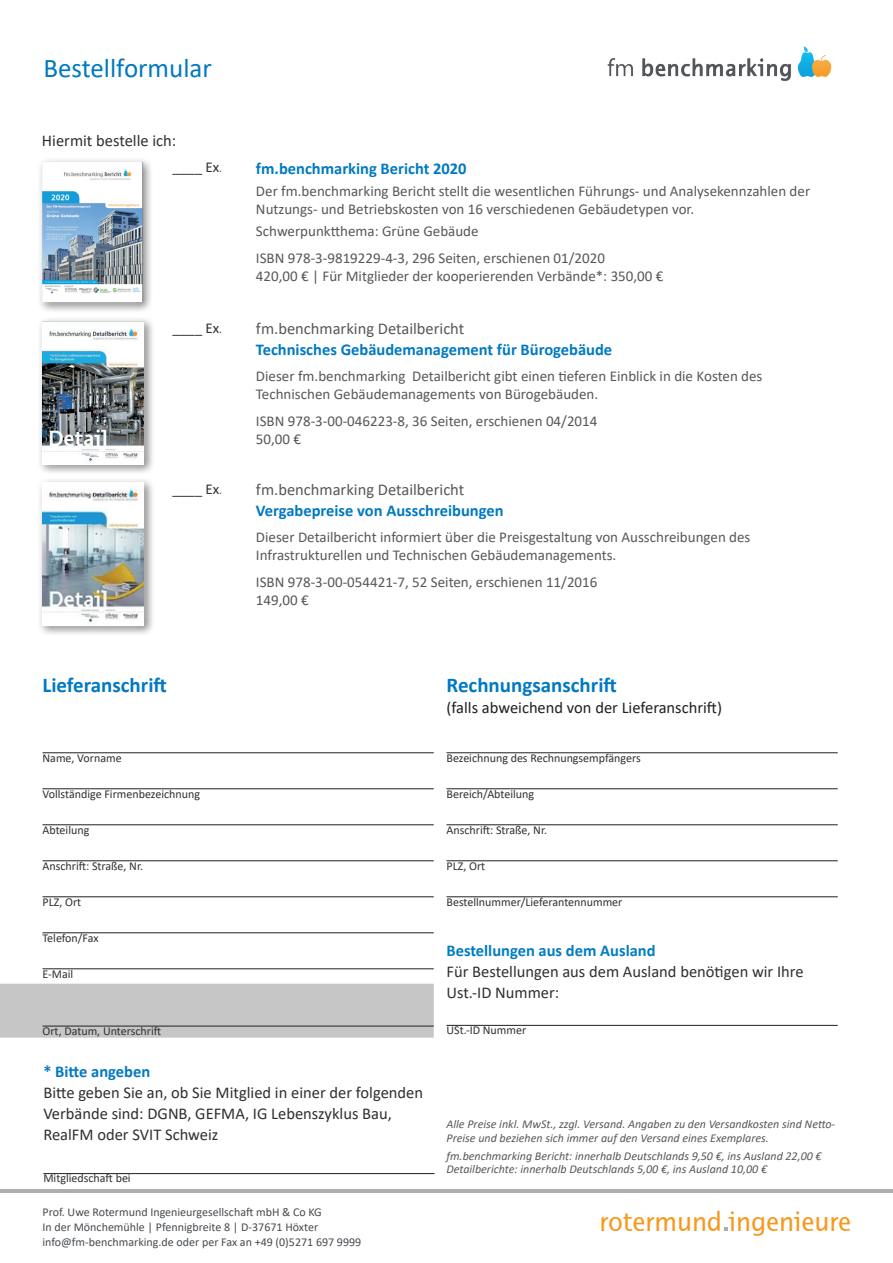
<style>
.page{position:relative;width:893px;height:1263px;background:#fff}
.page>*{position:absolute;margin:0;border:0;box-sizing:border-box;transform-origin:0 0}
.t1{font:28.05px "Thordis Sans EF";color:#f7981d}
.t2{font:27px "Calibri";color:#0079c2}
.t3{font:700 21px "Calibri";color:#0079c2}
.t4{font:16.5px/21px "Calibri";color:#312f30}
.t5{font:700 16.5px "Calibri";color:#0079c2}
.t6{font:16.5px "Calibri";color:#57585a}
.t7{font:16.5px "Calibri";color:#231f20}
.t8{font:700 16.5px "Calibri";color:#007dc3}
.t9{font:15px/18px "Calibri";color:#57585a}
.t10{font:15px "Calibri";color:#312f30}
.t11{font:12px "Calibri";color:#312f30}
.t12{font:italic 12px/13.5px "Calibri";color:#57585a}
.t13{font:12px/15px "Calibri";color:#464b50}
.s1{font-style:italic;font-size:12px;color:#57585a}
</style>
<div class="page">
<hr style="left:0;top:1189px;width:893px;height:4px;background:#acadb1">
<svg style="left:724px;top:1227px;width:3px;height:4px"></svg>
<div style="left:0;top:984px;width:434px;height:54px;background:#c6c6c6"></div>
<hr style="left:43px;top:752px;width:391px;height:1px;background:#231f20">
<hr style="left:43px;top:788px;width:391px;height:1px;background:#231f20">
<hr style="left:43px;top:824px;width:391px;height:1px;background:#231f20">
<hr style="left:43px;top:860px;width:391px;height:1px;background:#231f20">
<hr style="left:43px;top:896px;width:391px;height:1px;background:#231f20">
<hr style="left:43px;top:932px;width:391px;height:1px;background:#231f20">
<hr style="left:43px;top:968px;width:391px;height:1px;background:#231f20">
<hr style="left:43px;top:1026px;width:391px;height:1px;background:#231f20">
<hr style="left:446px;top:752px;width:392px;height:1px;background:#231f20">
<hr style="left:446px;top:788px;width:392px;height:1px;background:#231f20">
<hr style="left:446px;top:824px;width:392px;height:1px;background:#231f20">
<hr style="left:446px;top:860px;width:392px;height:1px;background:#231f20">
<hr style="left:446px;top:896px;width:392px;height:1px;background:#231f20">
<hr style="left:446px;top:1025px;width:392px;height:1px;background:#231f20">
<hr style="left:43px;top:1173px;width:392px;height:1px;background:#231f20">
<div style="left:33px;top:152px;width:118px;height:160px;background:#fff;opacity:.75"></div>
<img style="left:43px;top:159px;width:101px;height:143px">
<div style="left:33px;top:312px;width:120px;height:162px;background:#fff;opacity:.75"></div>
<img style="left:43px;top:322px;width:101px;height:142px">
<div style="left:33px;top:473px;width:120px;height:162px;background:#fff;opacity:.75"></div>
<img style="left:43px;top:482px;width:101px;height:143px">
<img style="left:607px;top:46px;width:225px;height:35px">
<h2 class="t2" style="left:43px;top:49px;width:170px">Bestellformular</h2>
<p class="t4" style="left:42px;top:130px;width:136px">Hiermit bestelle ich:</p>
<p class="t10" style="left:172px;top:157px;width:52px">____ Ex<span class="s1">.</span></p>
<p class="t10" style="left:172px;top:317px;width:52px">____ Ex<span class="s1">.</span></p>
<p class="t10" style="left:172px;top:478px;width:52px">____ Ex<span class="s1">.</span></p>
<h3 class="t3" style="left:43px;top:670px;width:126px">Lieferanschrift</h3>
<p class="t11" style="left:43px;top:749px;width:81px">Name, Vorname</p>
<p class="t11" style="left:43px;top:785px;width:159px">Vollständige Firmenbezeichnung</p>
<p class="t11" style="left:43px;top:821px;width:48px">Abteilung</p>
<p class="t11" style="left:43px;top:857px;width:102px">Anschrift: Straße, Nr.</p>
<p class="t11" style="left:43px;top:893px;width:40px">PLZ, Ort</p>
<p class="t11" style="left:43px;top:929px;width:58px">Telefon/Fax</p>
<p class="t11" style="left:43px;top:965px;width:32px">E-Mail</p>
<p class="t11" style="left:43px;top:1023px;width:120px">Ort, Datum, Unterschrift</p>
<p class="t5" style="left:256px;top:156px;width:212px">fm.benchmarking Bericht 2020</p>
<p class="t9" style="left:256px;top:181px;width:556px">Der fm.benchmarking Bericht stellt die wesentlichen Führungs- und Analysekennzahlen der<br>Nutzungs- und Betriebskosten von 16 verschiedenen Gebäudetypen vor.</p>
<p class="t9" style="left:256px;top:217px;width:351px;line-height:26.5px">Schwerpunktthema: Grüne Gebäude<br>ISBN 978-3-9819229-4-3, 296 Seiten, erschienen 01/2020</p>
<p class="t9" style="left:256px;top:266px;width:409px">420,00 € | Für Mitglieder der kooperierenden Verbände*: 350,00 €</p>
<p class="t6" style="left:256px;top:317px;width:210px">fm.benchmarking Detailbericht</p>
<p class="t5" style="left:256px;top:338px;width:358px">Technisches Gebäudemanagement für Bürogebäude</p>
<p class="t9" style="left:256px;top:367px;width:508px">Dieser fm.benchmarking Detailbericht gibt einen tieferen Einblick in die Kosten des<br>Technischen Gebäudemanagements von Bürogebäuden.</p>
<p class="t9" style="left:256px;top:412px;width:343px">ISBN 978-3-00-046223-8, 36 Seiten, erschienen 04/2014<br>50,00 €</p>
<p class="t6" style="left:256px;top:478px;width:210px">fm.benchmarking Detailbericht</p>
<p class="t5" style="left:256px;top:499px;width:249px">Vergabepreise von Ausschreibungen</p>
<p class="t9" style="left:256px;top:528px;width:496px">Dieser Detailbericht informiert über die Preisgestaltung von Ausschreibungen des<br>Infrastrukturellen und Technischen Gebäudemanagements.</p>
<p class="t9" style="left:256px;top:572px;width:343px">ISBN 978-3-00-054421-7, 52 Seiten, erschienen 11/2016<br>149,00 €</p>
<h3 class="t3" style="left:446px;top:670px;width:172px">Rechnungsanschrift</h3>
<p class="t7" style="left:446px;top:696px;width:277px">(falls abweichend von der Lieferanschrift)</p>
<p class="t11" style="left:446px;top:749px;width:196px">Bezeichnung des Rechnungsempfängers</p>
<p class="t11" style="left:446px;top:785px;width:89px">Bereich/Abteilung</p>
<p class="t11" style="left:446px;top:821px;width:102px">Anschrift: Straße, Nr.</p>
<p class="t11" style="left:446px;top:857px;width:40px">PLZ, Ort</p>
<p class="t11" style="left:446px;top:893px;width:177px">Bestellnummer/Lieferantennummer</p>
<p class="t8" style="left:446px;top:939px;width:211px">Bestellungen aus dem Ausland</p>
<p class="t4" style="left:446px;top:961px;width:359px">Für Bestellungen aus dem Ausland benötigen wir Ihre<br>Ust.-ID Nummer:</p>
<p class="t11" style="left:446px;top:1022px;width:81px">USt.-ID Nummer</p>
<p class="t5" style="left:43px;top:1060px;width:108px">* Bitte angeben</p>
<p class="t4" style="left:43px;top:1082px;width:381px">Bitte geben Sie an, ob Sie Mitglied in einer der folgenden<br>Verbände sind: DGNB, GEFMA, IG Lebenszyklus Bau,<br>RealFM oder SVIT Schweiz</p>
<p class="t11" style="left:43px;top:1170px;width:89px">Mitgliedschaft bei</p>
<p class="t12" style="left:446px;top:1117px;width:390px">Alle Preise inkl. MwSt., zzgl. Versand. Angaben zu den Versandkosten sind Netto-<br>Preise und beziehen sich immer auf den Versand eines Exemplares.</p>
<p class="t12" style="left:446px;top:1148px;width:377px">fm.benchmarking Bericht: innerhalb Deutschlands 9,50 €, ins Ausland 22,00 €<br>Detailberichte: innerhalb Deutschlands 5,00 €, ins Ausland 10,00 €</p>
<p class="t13" style="left:43px;top:1204px;width:320px">Prof. Uwe Rotermund Ingenieurgesellschaft mbH &amp; Co KG<br>In der Mönchemühle | Pfennigbreite 8 | D-37671 Höxter info@fm-benchmarking.de oder per Fax an +49 (0)5271 697 9999</p>
<h1 class="t1" style="left:599px;top:1206px;width:253px">rotermund ingenieure</h1>
</div>
